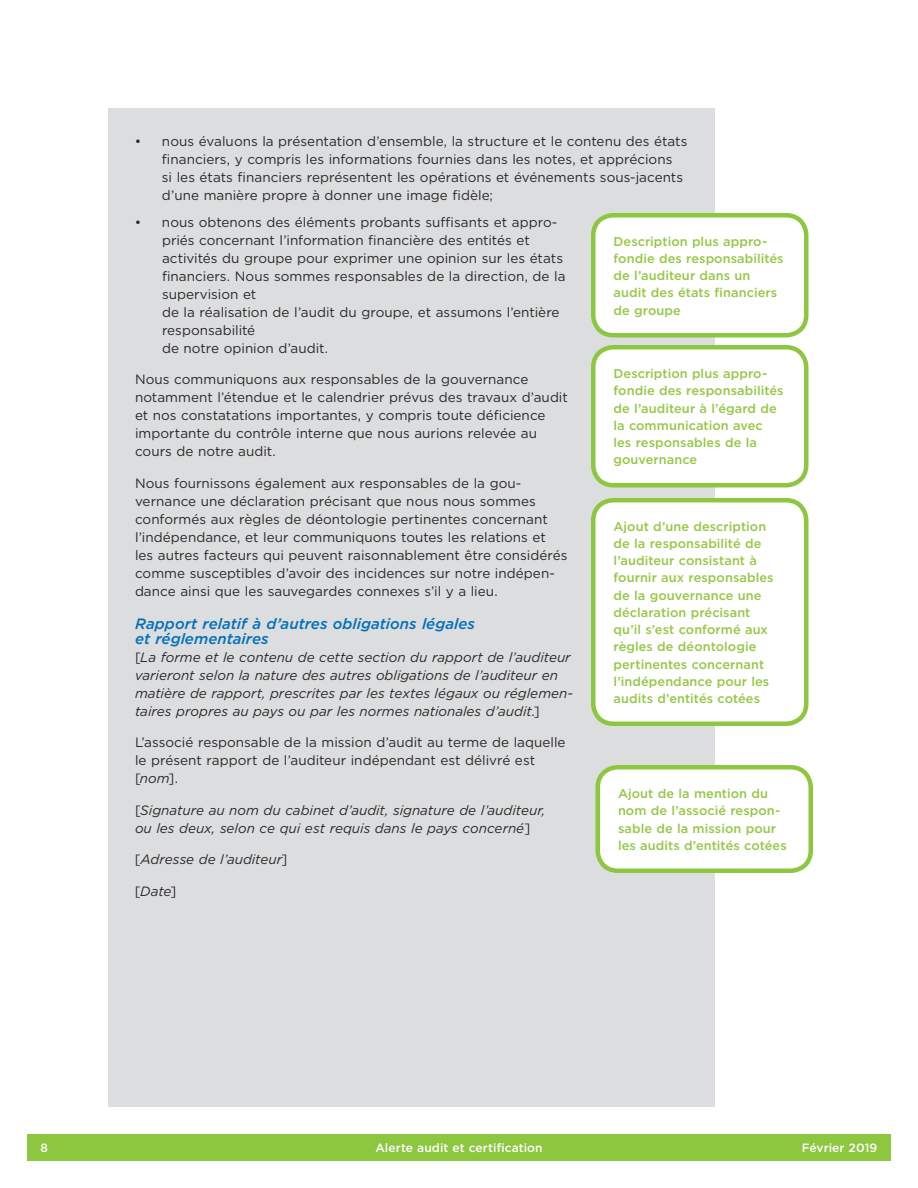
<style>
.page{position:relative;width:918px;height:1188px;background:#fff}
.page>*{position:absolute;margin:0;border:0;box-sizing:border-box;transform-origin:0 0}
.t1{font:italic 500 15px/15px "Gotham";letter-spacing:.005em;color:#006fba}
.t2{font:13.5px/18px "Gotham";color:#292829}
.t3{font:italic 13.5px/18px "Gotham";color:#292829}
.t4{font:500 12.75px/17.2px "Gotham";letter-spacing:.005em;color:#93c846}
.t5{font:500 12px "Gotham";letter-spacing:.005em;color:#fff}
.s1{font-style:normal}
.s2{font-style:italic}
</style>
<div class="page">
<div style="left:108px;top:108px;width:607px;height:999px;background:#dcddde"></div>
<div style="left:593px;top:215px;width:213px;height:120px;background:#fff;border-radius:20px"></div>
<div style="left:591px;top:213px;width:217px;height:125px;border:4px solid #8dc63f;border-radius:20px"></div>
<div style="left:593px;top:347px;width:213px;height:138px;background:#fff;border-radius:20px"></div>
<div style="left:591px;top:345px;width:217px;height:143px;border:4px solid #8dc63f;border-radius:20px"></div>
<div style="left:593px;top:500px;width:213px;height:224px;background:#fff;border-radius:20px"></div>
<div style="left:591px;top:498px;width:217px;height:228px;border:4px solid #8dc63f;border-radius:20px"></div>
<div style="left:598px;top:767px;width:213px;height:104px;background:#fff;border-radius:20px"></div>
<div style="left:596px;top:765px;width:217px;height:108px;border:4px solid #8dc63f;border-radius:20px"></div>
<div style="left:27px;top:1134px;width:864px;height:27px;background:#8dc63f"></div>
<p class="t2" style="left:162px;top:132px;width:527px;text-indent:-27px">• nous évaluons la présentation d’ensemble, la structure et le contenu des états financiers, y compris les informations fournies dans les notes, et apprécions<br>si les états financiers représentent les opérations et événements sous-jacents d’une manière propre à donner une image fidèle;</p>
<p class="t2" style="left:162px;top:213px;width:405px;text-indent:-27px">• nous obtenons des éléments probants suffisants et appro&shy;priés concernant l’information financière des entités et activités du groupe pour exprimer une opinion sur les états financiers. Nous sommes responsables de la direction, de la supervision et<br>de la réalisation de l’audit du groupe, et assumons l’entière responsabilité<br>de notre opinion d’audit.</p>
<p class="t4" style="left:614px;top:232px;width:172px">Description plus appro&shy;fondie des responsabilités de l’auditeur dans un audit des états financiers de groupe</p>
<p class="t2" style="left:135px;top:370px;width:434px">Nous communiquons aux responsables de la gouvernance notamment l’étendue et le calendrier prévus des travaux d’audit et nos constatations importantes, y compris toute déficience importante du contrôle interne que nous aurions relevée au cours de notre audit.</p>
<p class="t4" style="left:614px;top:365px;width:172px">Description plus appro&shy;fondie des responsabilités de l’auditeur à l’égard de la communication avec les responsables de la gouvernance</p>
<p class="t2" style="left:135px;top:474px;width:434px">Nous fournissons également aux responsables de la gou&shy;vernance une déclaration précisant que nous nous sommes conformés aux règles de déontologie pertinentes concernant l’indépendance, et leur communiquons toutes les relations et les autres facteurs qui peuvent raisonnablement être considérés comme susceptibles d’avoir des incidences sur notre indépen&shy;dance ainsi que les sauvegardes connexes s’il y a lieu.</p>
<p class="t1" style="left:135px;top:616px;width:341px">Rapport relatif à d’autres obligations légales et réglementaires</p>
<p class="t3" style="left:135px;top:648px;width:439px"><span class="s1">[</span>La forme et le contenu de cette section du rapport de l’auditeur varieront selon la nature des autres obligations de l’auditeur en matière de rapport, prescrites par les textes légaux ou réglemen&shy;taires propres au pays ou par les normes nationales d’audit<span class="s1">.]</span></p>
<p class="t4" style="left:614px;top:517px;width:162px">Ajout d’une description de la responsabilité de l’auditeur consistant à fournir aux responsables de la gouvernance une déclaration précisant qu’il s’est conformé aux règles de déontologie pertinentes concernant l’indépendance pour les audits d’entités cotées</p>
<p class="t2" style="left:135px;top:733px;width:432px">L’associé responsable de la mission d’audit au terme de laquelle le présent rapport de l’auditeur indépendant est délivré est [<span class="s2">nom</span>].</p>
<p class="t3" style="left:135px;top:801px;width:412px"><span class="s1">[</span>Signature au nom du cabinet d’audit, signature de l’auditeur, ou les deux, selon ce qui est requis dans le pays concerné<span class="s1">]</span></p>
<p class="t3" style="left:135px;top:850px;width:154px"><span class="s1">[</span>Adresse de l’auditeur<span class="s1">]</span></p>
<p class="t3" style="left:135px;top:882px;width:43px"><span class="s1">[</span>Date<span class="s1">]</span></p>
<p class="t4" style="left:618px;top:785px;width:170px">Ajout de la mention du nom de l’associé respon&shy;sable de la mission pour les audits d’entités cotées</p>
<p class="t5" style="left:40px;top:1140px;width:9px">8</p>
<p class="t5" style="left:375px;top:1140px;width:169px">Alerte audit et certification</p>
<p class="t5" style="left:802px;top:1140px;width:77px">Février 2019</p>
</div>
